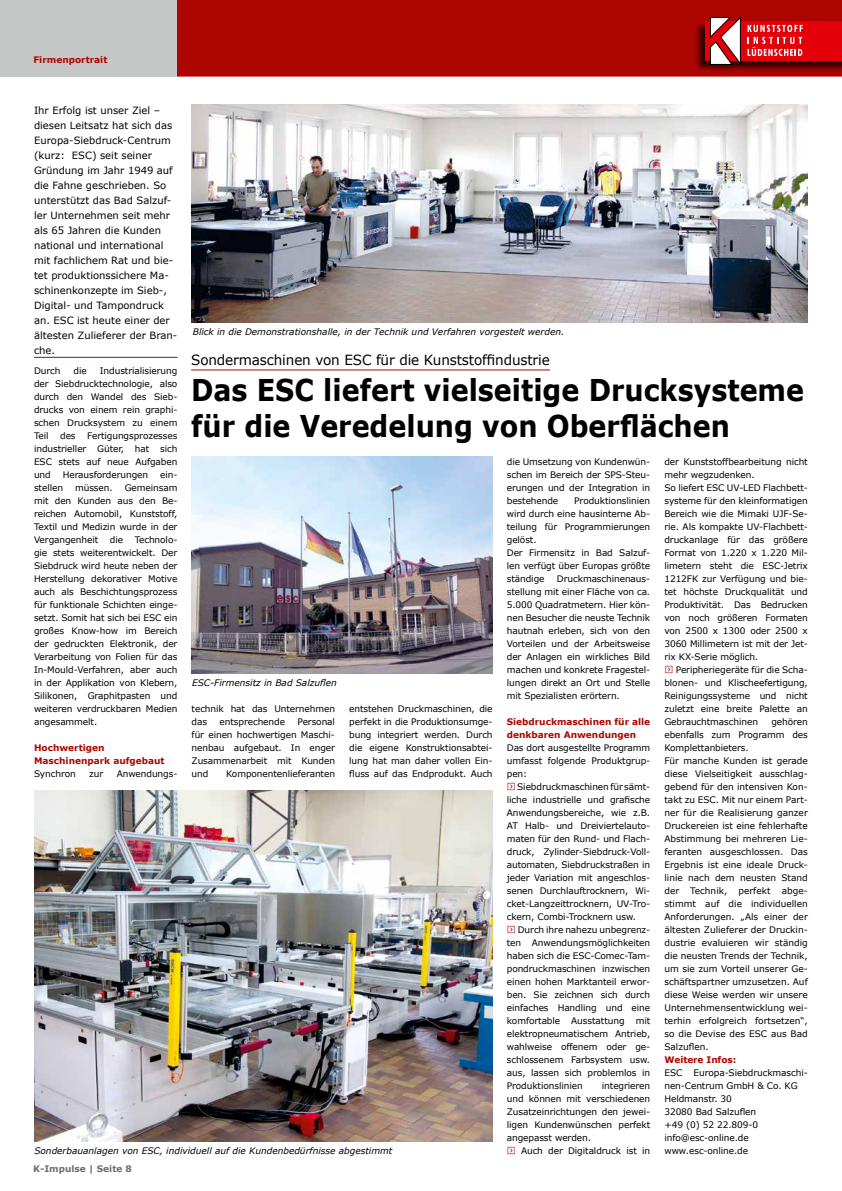
<style>
.page{position:relative;width:842px;height:1191px;background:#fff}
.page>*{position:absolute;margin:0;border:0;box-sizing:border-box;transform-origin:0 0}
.t1{font:700 30px/36px "Verdana";color:#000;scale:.9 1}
.t2{font:14px "Verdana";letter-spacing:-.01em;color:#000}
.t3{font:10px/15px "Verdana";color:#000}
.t4{font:9px/13px "Verdana";letter-spacing:-.01em;color:#000;text-align:justify}
.t5{font:italic 9px "Verdana";color:#000}
.t6{font:700 9px/13px "Verdana";color:#ad0600}
.t7{font:700 9px "Verdana";color:#6e6e6e}
.s1{font-family:"Button Bonus Square Positive";color:#ad0600}
</style>
<div class="page">
<div style="left:177px;top:0;width:665px;height:77px;background:#ad0600"></div>
<div style="left:0;top:0;width:177px;height:77px;background:#c5c6c6"></div>
<div style="left:194px;top:53px;width:614px;height:15px;background:#ad0600"></div>
<div style="left:694px;top:22px;width:148px;height:51px;background:#000;opacity:.75"></div>
<div style="left:705px;top:21px;width:137px;height:40px;background:#e3000b"></div>
<svg style="left:710px;top:16px;width:31px;height:49px"></svg>
<svg style="left:748px;top:25px;width:55px;height:31px"></svg>
<hr style="left:34px;top:357px;width:143px;height:1px;background:#ad0600">
<hr style="left:191px;top:369px;width:359px;height:1px;background:#ad0600">
<img style="left:192px;top:105px;width:616px;height:217px">
<img style="left:34px;top:790px;width:459px;height:351px">
<img style="left:192px;top:456px;width:301px;height:217px">
<p class="t6" style="left:33px;top:53px;width:76px">Firmenportrait</p>
<p class="t3" style="left:34px;top:103px;width:145px">Ihr Erfolg ist unser Ziel – diesen Leitsatz hat sich das<br>Europa-Siebdruck-Centrum (kurz: ESC) seit seiner<br>Gründung im Jahr 1949 auf die Fahne geschrieben. So unterstützt das Bad Salzuf&shy;ler Unternehmen seit mehr als 65 Jahren die Kunden national und international mit fachlichem Rat und bie&shy;tet produktionssichere Ma&shy;schinenkonzepte im Sieb-,<br>Digital- und Tampondruck an. ESC ist heute einer der ältesten Zulieferer der Bran&shy;che.</p>
<p class="t4" style="left:34px;top:364px;width:28px">Durch</p>
<p class="t4" style="left:74px;top:364px;width:15px">die</p>
<p class="t5" style="left:193px;top:326px;width:373px">Blick in die Demonstrationshalle, in der Technik und Verfahren vorgestelt werden.</p>
<h2 class="t2" style="left:191px;top:350px;width:360px">Sondermaschinen von ESC für die Kunststoffindustrie</h2>
<h1 class="t1" style="left:191px;top:372px;width:682px">Das ESC liefert vielseitige Drucksysteme für die Veredelung von Oberflächen</h1>
<p class="t4" style="left:34px;top:364px;width:145px;text-indent:66px">Industrialisierung der Siebdrucktechnologie, also durch den Wandel des Sieb&shy;drucks von einem rein graphi&shy;schen Drucksystem zu einem Teil</p>
<p class="t4" style="left:60px;top:429px;width:17px">des</p>
<p class="t4" style="left:34px;top:429px;width:145px;text-indent:53px">Fertigungsprozesses industrieller Güter, hat sich ESC stets auf neue Aufgaben und</p>
<p class="t4" style="left:664px;top:455px;width:145px;text-align:left">der Kunststoffbearbeitung nicht mehr wegzudenken.<br>So liefert ESC UV-LED Flachbett&shy;systeme für den kleinformatigen<br>Bereich wie die Mimaki UJF-Se&shy;rie. Als kompakte UV-Flachbett&shy;druckanlage für das größere<br>Format von 1.220 x 1.220 Mil&shy;limetern steht die ESC-Jetrix<br>1212FK zur Verfügung und bie&shy;tet höchste Druckqualität und<br>Produktivität. Das Bedrucken von noch größeren Formaten von 2500 x 1300 oder 2500 x<br>3060 Millimetern ist mit der Jet&shy;rix KX-Serie möglich.<br><span class="s1">f</span> Peripheriegeräte für die Scha&shy;blonen- und Klischeefertigung,<br>Reinigungssysteme und nicht zuletzt eine breite Palette an<br>Gebrauchtmaschinen</p>
<p class="t4" style="left:507px;top:455px;width:145px">die Umsetzung von Kundenwün&shy;schen im Bereich der SPS-Steu&shy;erungen und der Integration in bestehende</p>
<p class="t4" style="left:63px;top:468px;width:87px">Herausforderungen</p>
<p class="t4" style="left:160px;top:468px;width:19px">ein-</p>
<p class="t4" style="left:34px;top:481px;width:31px">stellen</p>
<p class="t4" style="left:75px;top:481px;width:39px">müssen.</p>
<p class="t4" style="left:34px;top:481px;width:145px;text-indent:91px">Gemeinsam mit den Kunden aus den Be&shy;reichen Automobil, Kunststoff, Textil und Medizin wurde in der Vergangenheit</p>
<p class="t4" style="left:507px;top:494px;width:145px;text-align:left;text-indent:67px">Produktionslinien wird durch eine hausinterne Ab&shy;teilung für Programmierungen gelöst.<br>Der Firmensitz in Bad Salzuf&shy;len verfügt über Europas größte ständige</p>
<p class="t4" style="left:34px;top:533px;width:145px;text-indent:101px">Technolo&shy;gie stets weiterentwickelt. Der Siebdruck wird heute neben der Herstellung dekorativer Motive auch als Beschichtungsprozess für funktionale Schichten einge&shy;setzt. Somit hat sich bei ESC ein großes Know-how im Bereich der gedruckten Elektronik, der Verarbeitung von Folien für das In-Mould-Verfahren, aber auch in der Applikation von Klebern, Silikonen, Graphitpasten und weiteren verdruckbaren Medien angesammelt.</p>
<p class="t6" style="left:34px;top:741px;width:132px">Hochwertigen<br>Maschinenpark aufgebaut</p>
<p class="t4" style="left:34px;top:767px;width:43px">Synchron</p>
<p class="t4" style="left:89px;top:767px;width:16px">zur</p>
<p class="t4" style="left:117px;top:767px;width:62px">Anwendungs-</p>
<p class="t4" style="left:110px;top:533px;width:15px">die</p>
<p class="t4" style="left:507px;top:572px;width:145px;text-indent:50px">Druckmaschinenaus&shy;stellung mit einer Fläche von ca.<br>5.000 Quadratmetern. Hier kön&shy;nen Besucher die neuste Technik hautnah erleben, sich von den Vorteilen und der Arbeitsweise der Anlagen ein wirkliches Bild machen und konkrete Fragestel&shy;lungen direkt an Ort und Stelle mit Spezialisten erörtern.</p>
<p class="t6" style="left:507px;top:715px;width:145px">Siebdruckmaschinen für alle denkbaren Anwendungen</p>
<p class="t4" style="left:507px;top:741px;width:145px;text-align:left">Das dort ausgestellte Programm umfasst folgende Produktgrup&shy;pen:<br><span class="s1">f</span> Siebdruckmaschinen für sämt&shy;liche industrielle und grafische<br>Anwendungsbereiche, wie z.B.<br>AT Halb- und Dreiviertelauto&shy;maten für den Rund- und Flach&shy;druck, Zylinder-Siebdruck-Voll&shy;automaten, Siebdruckstraßen in jeder Variation mit angeschlos&shy;senen Durchlauftrocknern, Wi&shy;cket-Langzeittrocknern, UV-Tro&shy;ckern, Combi-Trocknern usw.<br><span class="s1">f</span> Durch ihre nahezu unbegrenz&shy;ten Anwendungsmöglichkeiten haben sich die ESC-Comec-Tam&shy;pondruckmaschinen inzwischen einen hohen Marktanteil erwor&shy;ben. Sie zeichnen sich durch einfaches Handling und eine komfortable Ausstattung mit elektropneumatischem Antrieb, wahlweise offenem oder ge&shy;schlossenem Farbsystem usw. aus, lassen sich problemlos in<br>Produktionslinien</p>
<p class="t5" style="left:192px;top:677px;width:146px">ESC-Firmensitz in Bad Salzuflen</p>
<p class="t4" style="left:349px;top:702px;width:145px">entstehen Druckmaschinen, die perfekt in die Produktionsumge&shy;bung integriert werden. Durch die eigene Konstruktionsabtei&shy;lung hat man daher vollen Ein&shy;fluss auf das Endprodukt. Auch</p>
<p class="t4" style="left:192px;top:702px;width:145px">technik hat das Unternehmen das</p>
<p class="t4" style="left:664px;top:715px;width:145px;text-align:left;text-indent:107px">gehören ebenfalls zum Programm des<br>Komplettanbieters.<br>Für manche Kunden ist gerade diese Vielseitigkeit ausschlag&shy;gebend für den intensiven Kon&shy;takt zu ESC. Mit nur einem Part&shy;ner für die Realisierung ganzer<br>Druckereien ist eine fehlerhafte<br>Abstimmung bei mehreren Lie&shy;feranten ausgeschlossen. Das<br>Ergebnis ist eine ideale Druck&shy;linie nach dem neusten Stand der Technik, perfekt abge&shy;stimmt auf die individuellen<br>Anforderungen. „Als einer der ältesten Zulieferer der Druckin&shy;dustrie evaluieren wir ständig die neusten Trends der Technik, um sie zum Vorteil unserer Ge&shy;schäftspartner umzusetzen. Auf diese Weise werden wir unsere<br>Unternehmensentwicklung wei&shy;terhin erfolgreich fortsetzen“, so die Devise des ESC aus Bad<br>Salzuflen.</p>
<p class="t6" style="left:664px;top:1053px;width:73px">Weitere Infos:</p>
<p class="t4" style="left:664px;top:1066px;width:145px;text-align:left">ESC Europa-Siebdruckmaschi&shy;nen-Centrum GmbH &amp; Co. KG<br>Heldmanstr. 30<br>32080 Bad Salzuflen<br>+49 (0) 52 22.809-0 info@esc-online.de www.esc-online.de</p>
<p class="t4" style="left:192px;top:715px;width:145px;text-indent:106px">Personal für einen hochwertigen Maschi&shy;nenbau aufgebaut. In enger Zusammenarbeit mit Kunden und</p>
<p class="t4" style="left:220px;top:715px;width:67px">entsprechende</p>
<p class="t4" style="left:226px;top:767px;width:110px">Komponentenlieferanten</p>
<p class="t4" style="left:507px;top:1079px;width:145px;text-align:left;text-indent:95px">integrieren und können mit verschiedenen<br>Zusatzeinrichtungen den jewei&shy;ligen Kundenwünschen perfekt angepasst werden.<br><span class="s1">f</span> Auch der Digitaldruck ist in</p>
<p class="t5" style="left:34px;top:1145px;width:360px">Sonderbauanlagen von ESC, individuell auf die Kundenbedürfnisse abgestimmt</p>
<p class="t7" style="left:33px;top:1162px;width:100px">K-Impulse | Seite 8</p>
</div>
